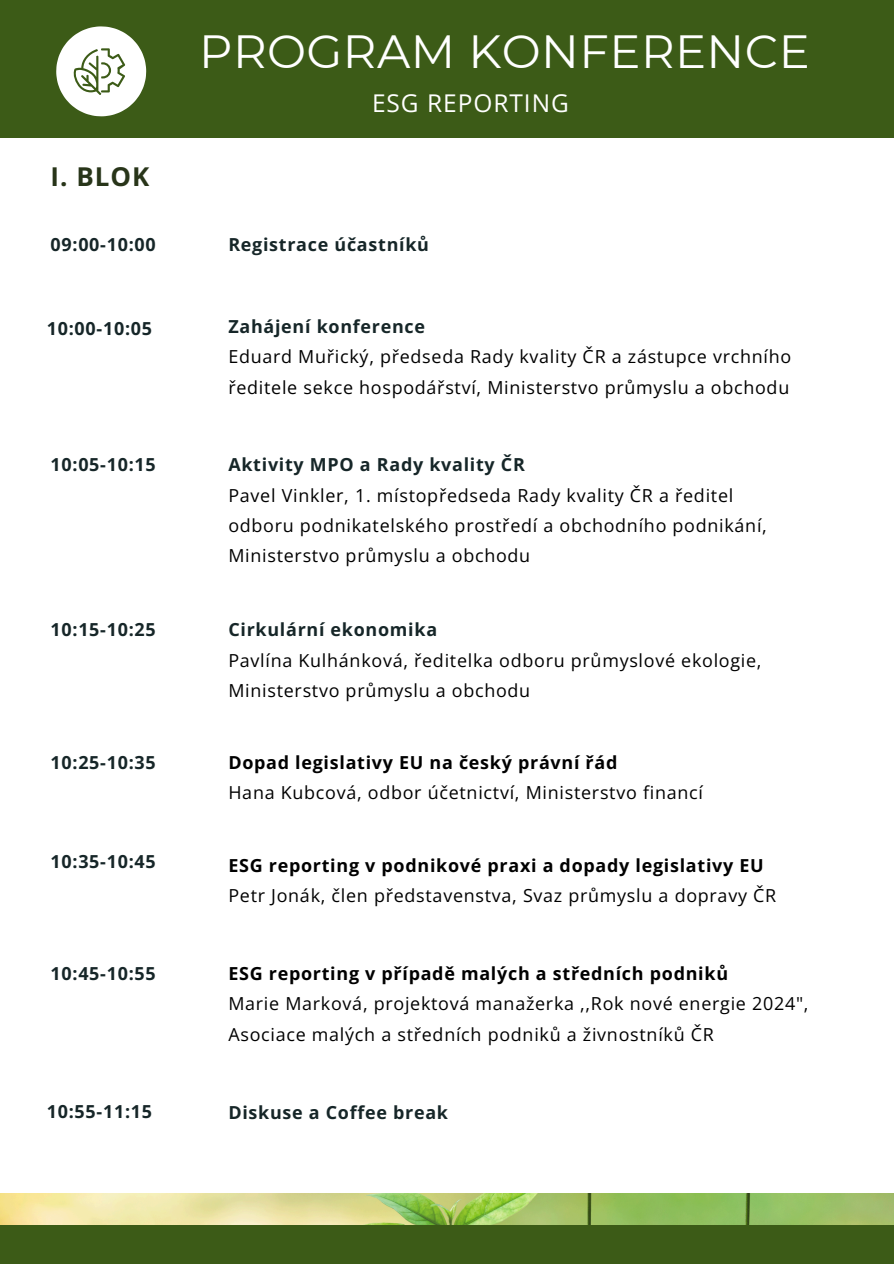
<style>
.page{position:relative;width:894px;height:1264px;background:#fff}
.page>*{position:absolute;margin:0;border:0;box-sizing:border-box;transform-origin:0 0}
.t1{font:46.5px "Montserrat";letter-spacing:.01em;color:#fff}
.t2{font:700 25.95px "Open Sans";color:#283519}
.t3{font:24.45px "Open Sans";letter-spacing:.04em;color:#fff}
.t4{font:18px/30.3px "Open Sans";letter-spacing:.04em;color:#000}
.t5{font:700 18px "Open Sans";letter-spacing:.04em;color:#162628}
.t6{font:700 18px "Open Sans";letter-spacing:.04em;color:#000}
</style>
<div class="page">
<div style="left:0;top:0;width:892px;height:138px;background:#3c5b17"></div>
<img style="left:0;top:1193px;width:893px;height:31px">
<div style="left:0;top:1224px;width:893px;height:39px;background:#3c5b17"></div>
<svg style="left:56px;top:26px;width:90px;height:90px"></svg>
<h3 class="t1" style="left:199px;top:23px;width:612px">PROGRAM KONFERENCE</h3>
<h2 class="t2" style="left:51px;top:158px;width:100px">I. BLOK</h2>
<h4 class="t5" style="left:51px;top:232px;width:107px">09:00-10:00</h4>
<p class="t3" style="left:372px;top:86px;width:198px">ESG REPORTING</p>
<h4 class="t5" style="left:228px;top:232px;width:202px">Registrace účastníků</h4>
<h4 class="t5" style="left:47px;top:316px;width:107px">10:00-10:05</h4>
<p class="t5" style="left:228px;top:314px;width:198px">Zahájení konference</p>
<p class="t4" style="left:228px;top:341px;width:564px">Eduard Muřický, předseda Rady kvality ČR a zástupce vrchního ředitele sekce hospodářství, Ministerstvo průmyslu a obchodu</p>
<p class="t5" style="left:51px;top:452px;width:107px">10:05-10:15</p>
<p class="t5" style="left:228px;top:452px;width:298px">Aktivity MPO a Rady kvality ČR</p>
<h4 class="t4" style="left:228px;top:479px;width:540px">Pavel Vinkler, 1. místopředseda Rady kvality ČR a ředitel odboru podnikatelského prostředí a obchodního podnikání,<br>Ministerstvo průmyslu a obchodu</h4>
<p class="t5" style="left:51px;top:617px;width:107px">10:15-10:25</p>
<p class="t5" style="left:228px;top:617px;width:210px">Cirkulární ekonomika</p>
<h4 class="t4" style="left:228px;top:644px;width:534px">Pavlína Kulhánková, ředitelka odboru průmyslové ekologie,<br>Ministerstvo průmyslu a obchodu</h4>
<p class="t5" style="left:51px;top:749px;width:107px">10:25-10:35</p>
<p class="t6" style="left:228px;top:749px;width:390px">Dopad legislativy EU na český právní řád</p>
<h4 class="t4" style="left:228px;top:776px;width:476px">Hana Kubcová, odbor účetnictví, Ministerstvo financí</h4>
<p class="t5" style="left:51px;top:849px;width:107px">10:35-10:45</p>
<p class="t6" style="left:228px;top:852px;width:536px">ESG reporting v podnikové praxi a dopady legislativy EU</p>
<h4 class="t4" style="left:228px;top:880px;width:549px">Petr Jonák, člen představenstva, Svaz průmyslu a dopravy ČR</h4>
<p class="t5" style="left:51px;top:960px;width:107px">10:45-10:55</p>
<h4 class="t6" style="left:228px;top:960px;width:501px">ESG reporting v případě malých a středních podniků</h4>
<h4 class="t4" style="left:228px;top:988px;width:581px">Marie Marková, projektová manažerka ,,Rok nové energie 2024",<br>Asociace malých a středních podniků a živnostníků ČR</h4>
<p class="t5" style="left:47px;top:1099px;width:107px">10:55-11:15</p>
<h4 class="t5" style="left:228px;top:1099px;width:221px">Diskuse a Coffee break</h4>
</div>
